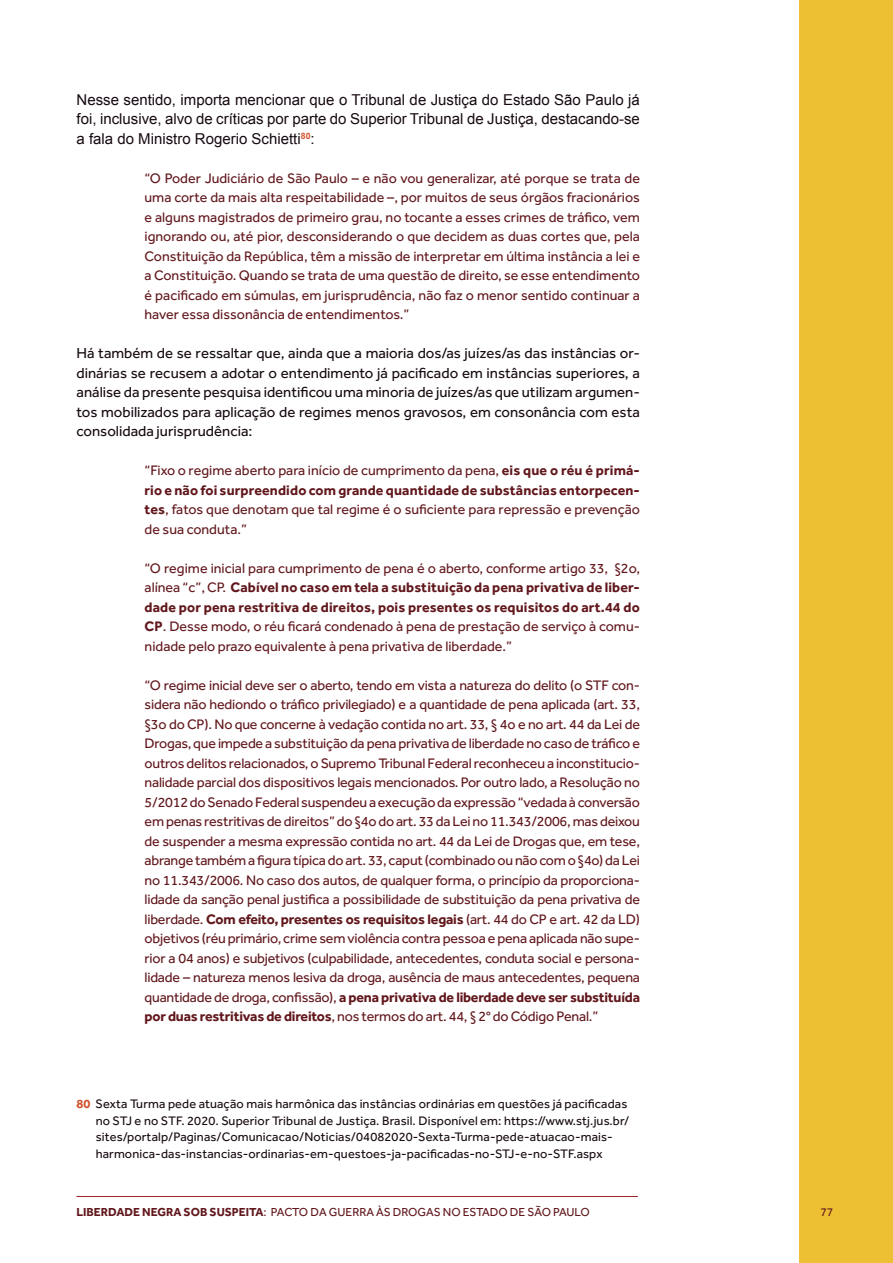
<style>
.page{position:relative;width:893px;height:1263px;background:#fff}
.page>*{position:absolute;margin:0;border:0;box-sizing:border-box;transform-origin:0 0}
.t1{font:15px/19.5px "Effra";color:#170a12;text-align:justify}
.t2{font:15px/19.5px "Arial";color:#170a12;text-align:justify}
.t3{font:14.25px/19.5px "Effra";color:#61171c;text-align:justify}
.t4{font:12.75px/16.5px "Effra";letter-spacing:.01em;color:#170a12}
.t5{font:12px "Effra";letter-spacing:-.005em;color:#61171c}
.s1{font-weight:700}
.s2{font-weight:700;color:#d15430}
</style>
<div class="page">
<div style="left:799px;top:0;width:94px;height:1263px;background:#edbf33"></div>
<hr style="left:77px;top:1196px;width:561px;height:1px;background:#a12629">
<p class="t2" style="left:77px;top:90px;width:565px">Nesse sentido, importa mencionar que o Tribunal de Justiça do Estado São Paulo já foi, inclusive, alvo de críticas por parte do Superior Tribunal de Justiça, destacando-se a fala do Ministro Rogerio Schietti<sup>80</sup>:</p>
<p class="t3" style="left:145px;top:168px;width:497px">“O Poder Judiciário de São Paulo – e não vou generalizar, até porque se trata de uma corte da mais alta respeitabilidade –, por muitos de seus órgãos fracionários e alguns magistrados de primeiro grau, no tocante a esses crimes de tráfico, vem ignorando ou, até pior, desconsiderando o que decidem as duas cortes que, pela Constituição da República, têm a missão de interpretar em última instância a lei e a Constituição. Quando se trata de uma questão de direito, se esse entendimento é pacificado em súmulas, em jurisprudência, não faz o menor sentido continuar a haver essa dissonância de entendimentos.”</p>
<p class="t1" style="left:77px;top:343px;width:565px">Há também de se ressaltar que, ainda que a maioria dos/as juízes/as das instâncias or&shy;dinárias se recusem a adotar o entendimento já pacificado em instâncias superiores, a análise da presente pesquisa identificou uma minoria de juízes/as que utilizam argumen&shy;tos mobilizados para aplicação de regimes menos gravosos, em consonância com esta consolidada jurisprudência:</p>
<p class="t3" style="left:145px;top:460px;width:497px">“Fixo o regime aberto para início de cumprimento da pena, <span class="s1">eis que o réu é primá&shy;rio e não foi surpreendido com grande quantidade de substâncias entorpecen&shy;tes</span>, fatos que denotam que tal regime é o suficiente para repressão e prevenção de sua conduta.”</p>
<p class="t3" style="left:145px;top:558px;width:497px">“O regime inicial para cumprimento de pena é o aberto, conforme artigo 33, §2o, alínea “c”, CP. <span class="s1">Cabível no caso em tela a substituição da pena privativa de liber&shy;dade por pena restritiva de direitos, pois presentes os requisitos do art.44 do CP</span>. Desse modo, o réu ficará condenado à pena de prestação de serviço à comu&shy;nidade pelo prazo equivalente à pena privativa de liberdade.”</p>
<p class="t3" style="left:145px;top:675px;width:497px">“O regime inicial deve ser o aberto, tendo em vista a natureza do delito (o STF con&shy;sidera não hediondo o tráfico privilegiado) e a quantidade de pena aplicada (art. 33, §3o do CP). No que concerne à vedação contida no art. 33, § 4o e no art. 44 da Lei de Drogas, que impede a substituição da pena privativa de liberdade no caso de tráfico e outros delitos relacionados, o Supremo Tribunal Federal reconheceu a inconstitucio&shy;nalidade parcial dos dispositivos legais mencionados. Por outro lado, a Resolução no 5/2012 do Senado Federal suspendeu a execução da expressão “vedada à conversão em penas restritivas de direitos” do §4o do art. 33 da Lei no 11.343/2006, mas deixou de suspender a mesma expressão contida no art. 44 da Lei de Drogas que, em tese, abrange também a figura típica do art. 33, caput (combinado ou não com o §4o) da Lei no 11.343/2006. No caso dos autos, de qualquer forma, o princípio da proporciona&shy;lidade da sanção penal justifica a possibilidade de substituição da pena privativa de liberdade. <span class="s1">Com efeito, presentes os requisitos legais</span> (art. 44 do CP e art. 42 da LD) objetivos (réu primário, crime sem violência contra pessoa e pena aplicada não supe&shy;rior a 04 anos) e subjetivos (culpabilidade, antecedentes, conduta social e persona&shy;lidade – natureza menos lesiva da droga, ausência de maus antecedentes, pequena quantidade de droga, confissão), <span class="s1">a pena privativa de liberdade deve ser substituída por duas restritivas de direitos</span>, nos termos do art. 44, § 2° do Código Penal.”</p>
<p class="t4" style="left:96px;top:1095px;width:535px;text-indent:-19px"><span class="s2">80</span> Sexta Turma pede atuação mais harmônica das instâncias ordinárias em questões já pacificadas no STJ e no STF. 2020. Superior Tribunal de Justiça. Brasil. Disponível em: https://www.stj.jus.br/ sites/portalp/Paginas/Comunicacao/Noticias/04082020-Sexta-Turma-pede-atuacao-mais&shy;harmonica-das-instancias-ordinarias-em-questoes-ja-pacificadas-no-STJ-e-no-STF.aspx</p>
<p class="t5" style="left:77px;top:1205px;width:515px"><span class="s1">LIBERDADE NEGRA SOB SUSPEITA</span>: PACTO DA GUERRA ÀS DROGAS NO ESTADO DE SÃO PAULO</p>
<p class="t5" style="left:820px;top:1205px;width:15px">77</p>
</div>
